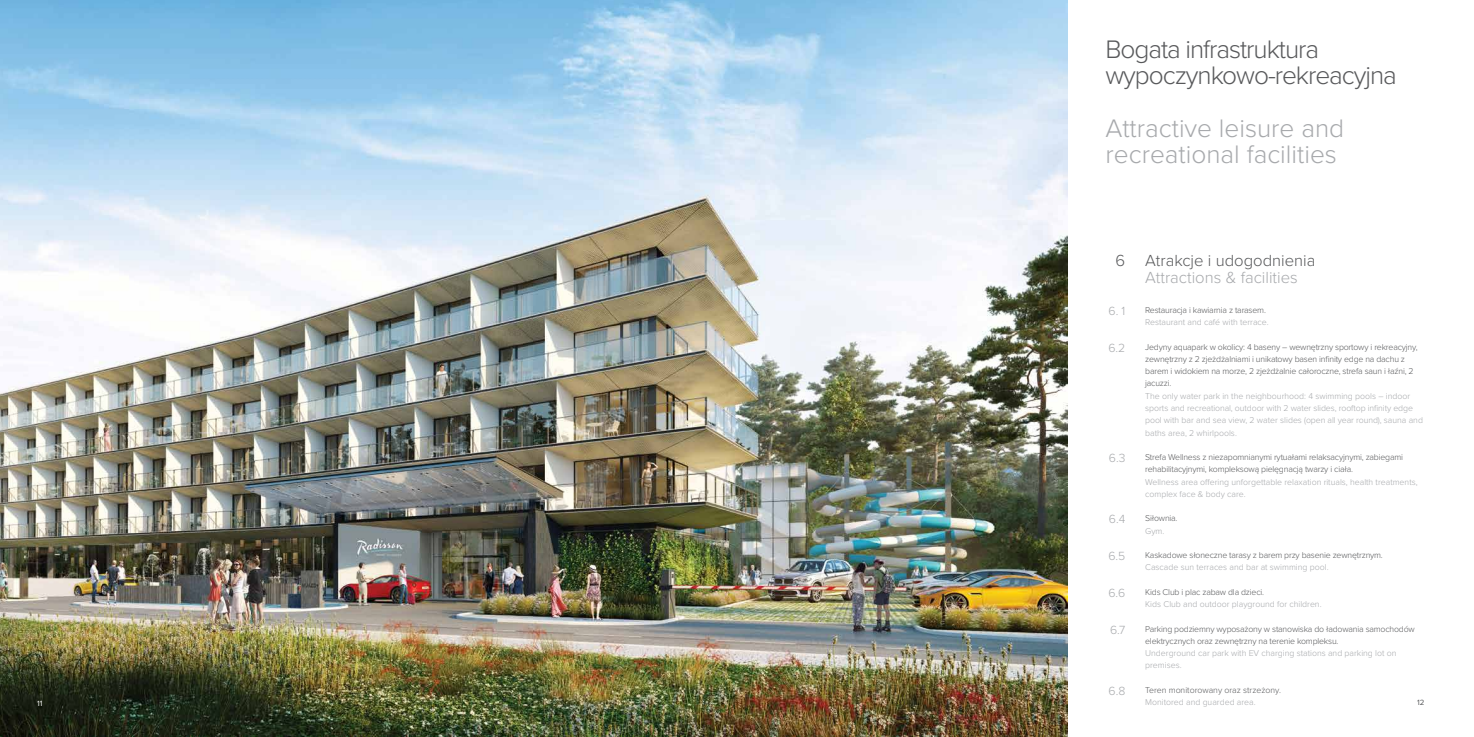
<style>
.page{position:relative;width:1474px;height:737px;background:#fff}
.page>*{position:absolute;margin:0;border:0;box-sizing:border-box;transform-origin:0 0}
.t1{font:300 26.25px/26.2px "Proxima Nova";letter-spacing:-.04em;color:#58595b}
.t2{font:300 26.25px/26.2px "Proxima Nova";color:#a7a9ac}
.t3{font:300 16.62px "Proxima Nova";color:#58595b}
.t4{font:300 16.62px "Proxima Nova";color:#a7a9ac}
.t5{font:300 12.25px "Proxima Nova";color:#a7a9ac}
.t6{font:300 8.75px/12.2px "Proxima Nova";letter-spacing:-.02em;color:#58595b}
.t7{font:300 8.75px/12.2px "Proxima Nova";color:#a7a9ac}
.t8{font:300 8.75px "Proxima Nova";color:#58595b}
.t9{font:7.88px "Proxima Nova";color:#fff}
.t10{font:7.88px "Proxima Nova";color:#58595b}
</style>
<div class="page">
<img style="left:0;top:0;width:1067px;height:737px">
<h1 class="t1" style="left:1105px;top:35px;width:293px">Bogata infrastruktura wypoczynkowo-rekreacyjna</h1>
<h1 class="t2" style="left:1105px;top:113px;width:240px">Attractive leisure and recreational facilities</h1>
<h2 class="t3" style="left:1115px;top:248px;width:11px">6</h2>
<h2 class="t3" style="left:1145px;top:248px;width:172px">Atrakcje i udogodnienia</h2>
<h2 class="t4" style="left:1145px;top:265px;width:154px">Attractions &amp; facilities</h2>
<h3 class="t5" style="left:1108px;top:302px;width:18px">6. 1</h3>
<h3 class="t5" style="left:1108px;top:338px;width:18px">6.2</h3>
<p class="t6" style="left:1145px;top:303px;width:122px">Restauracja i kawiarnia z tarasem.</p>
<p class="t7" style="left:1145px;top:316px;width:125px">Restaurant and café with terrace.</p>
<p class="t6" style="left:1145px;top:340px;width:274px">Jedyny aquapark w okolicy: 4 baseny – wewnętrzny sportowy i rekreacyjny, zewnętrzny z 2 zjeżdżalniami i unikatowy basen infinity edge na dachu z barem i widokiem na morze, 2 zjeżdżalnie całoroczne, strefa saun i łaźni, 2 jacuzzi.</p>
<p class="t7" style="left:1145px;top:389px;width:279px">The only water park in the neighbourhood: 4 swimming pools – indoor sports and recreational, outdoor with 2 water slides, rooftop infinity edge pool with bar and sea view, 2 water slides (open all year round), sauna and baths area, 2 whirlpools.</p>
<p class="t6" style="left:1145px;top:450px;width:259px">Strefa Wellness z niezapomnianymi rytuałami relaksacyjnymi, zabiegami rehabilitacyjnymi, kompleksową pielęgnacją twarzy i ciała.</p>
<p class="t7" style="left:1145px;top:475px;width:274px">Wellness area offering unforgettable relaxation rituals, health treatments, complex face &amp; body care.</p>
<p class="t6" style="left:1145px;top:512px;width:34px">Siłownia.</p>
<p class="t7" style="left:1145px;top:524px;width:21px">Gym.</p>
<p class="t6" style="left:1145px;top:548px;width:239px">Kaskadowe słoneczne tarasy z barem przy basenie zewnętrznym.</p>
<p class="t7" style="left:1145px;top:561px;width:185px">Cascade sun terraces and bar at swimming pool.</p>
<p class="t6" style="left:1145px;top:585px;width:120px">Kids Club i plac zabaw dla dzieci.</p>
<p class="t7" style="left:1145px;top:597px;width:178px">Kids Club and outdoor playground for children.</p>
<p class="t6" style="left:1145px;top:622px;width:271px">Parking podziemny wyposażony w stanowiska do ładowania samochodów elektrycznych oraz zewnętrzny na terenie kompleksu.</p>
<p class="t7" style="left:1145px;top:646px;width:253px">Underground car park with EV charging stations and parking lot on premises.</p>
<p class="t8" style="left:1145px;top:683px;width:137px">Teren monitorowany oraz strzeżony.</p>
<p class="t7" style="left:1145px;top:695px;width:112px">Monitored and guarded area.</p>
<h3 class="t5" style="left:1108px;top:449px;width:18px">6.3</h3>
<h3 class="t5" style="left:1108px;top:510px;width:18px">6.4</h3>
<h3 class="t5" style="left:1108px;top:547px;width:18px">6.5</h3>
<h3 class="t5" style="left:1108px;top:583px;width:18px">6.6</h3>
<h3 class="t5" style="left:1110px;top:620px;width:17px">6.7</h3>
<h3 class="t5" style="left:1108px;top:681px;width:18px">6.8</h3>
<p class="t9" style="left:37px;top:697px;width:7px">11</p>
<p class="t10" style="left:1416px;top:697px;width:9px">12</p>
</div>
